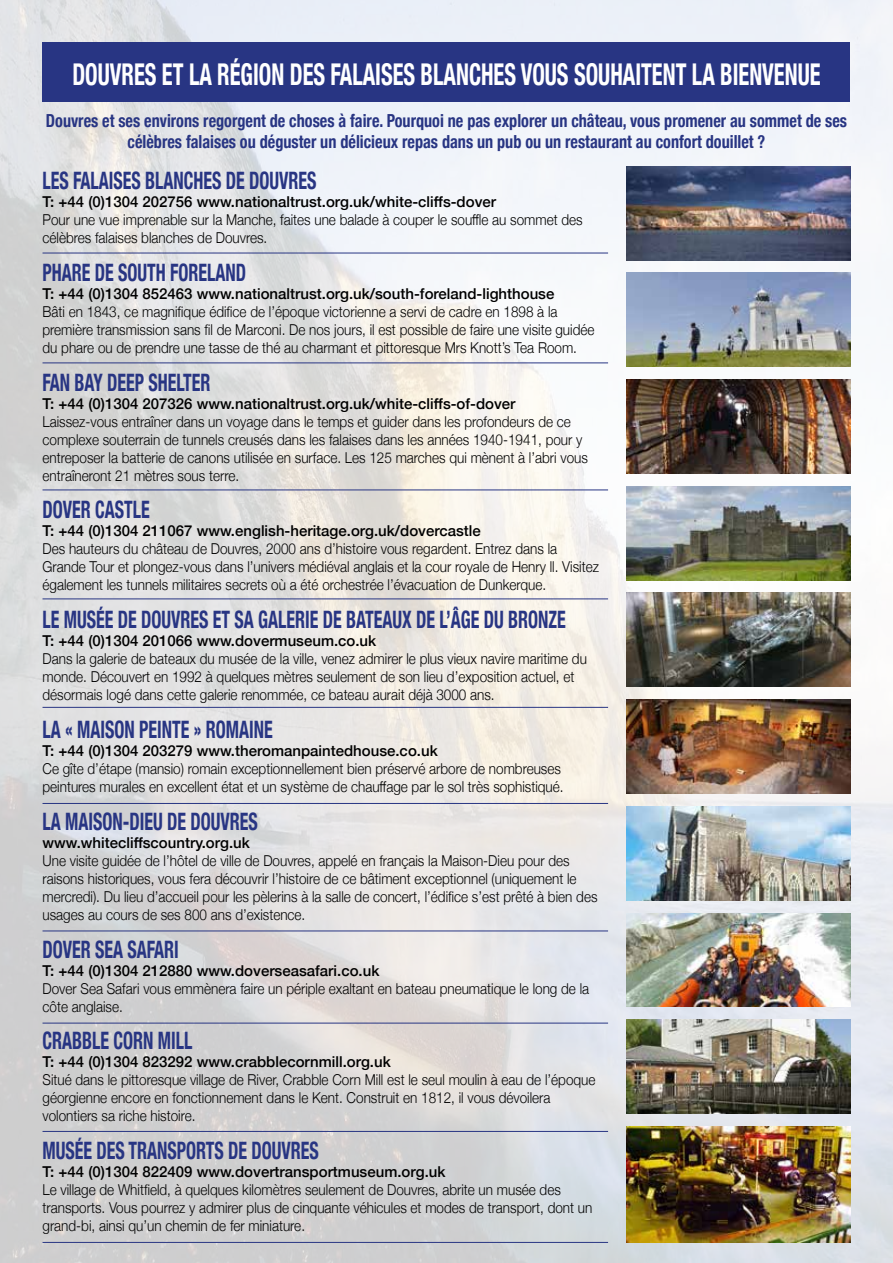
<style>
.page{position:relative;width:893px;height:1263px;background:#fff}
.page>*{position:absolute;margin:0;border:0;box-sizing:border-box;transform-origin:0 0}
.t1{font:700 condensed 30px "Helvetica Neue";color:#fff;scale:.75 1}
.t2{font:700 condensed 24px "Helvetica Neue";color:#283583;scale:.75 1}
.t3{font:700 condensed 18px/21px "Helvetica Neue";color:#283583;text-align:center;scale:.9 1}
.t4{font:300 15px/18px "Helvetica Neue";color:#000;scale:.9 1}
.t5{font:500 15px "Helvetica Neue";color:#000}
</style>
<div class="page">
<img style="left:0;top:0;width:893px;height:1263px">
<div style="left:43px;top:43px;width:807px;height:59px;background:#283583"></div>
<img style="left:626px;top:699px;width:224px;height:94px">
<img style="left:626px;top:273px;width:224px;height:94px">
<img style="left:626px;top:379px;width:224px;height:94px">
<img style="left:626px;top:486px;width:224px;height:94px">
<img style="left:626px;top:593px;width:224px;height:94px">
<img style="left:626px;top:167px;width:224px;height:94px">
<img style="left:626px;top:806px;width:224px;height:94px">
<img style="left:626px;top:1126px;width:224px;height:116px">
<img style="left:626px;top:1020px;width:224px;height:94px">
<img style="left:626px;top:913px;width:224px;height:94px">
<hr style="left:43px;top:253px;width:565px;height:1px;background:#283583">
<hr style="left:43px;top:362px;width:565px;height:1px;background:#283583">
<hr style="left:43px;top:490px;width:565px;height:1px;background:#283583">
<hr style="left:43px;top:598px;width:565px;height:1px;background:#283583">
<hr style="left:43px;top:707px;width:565px;height:1px;background:#283583">
<hr style="left:43px;top:803px;width:565px;height:1px;background:#283583">
<hr style="left:43px;top:930px;width:565px;height:1px;background:#283583">
<hr style="left:43px;top:1023px;width:565px;height:1px;background:#283583">
<hr style="left:43px;top:1131px;width:565px;height:1px;background:#283583">
<hr style="left:43px;top:1242px;width:565px;height:1px;background:#283583">
<h1 class="t1" style="left:72px;top:50px;width:999px">DOUVRES ET LA RÉGION DES FALAISES BLANCHES VOUS SOUHAITENT LA BIENVENUE</h1>
<p class="t3" style="left:46px;top:109px;width:892px">Douvres et ses environs regorgent de choses à faire. Pourquoi ne pas explorer un château, vous promener au sommet de ses célèbres falaises ou déguster un délicieux repas dans un pub ou un restaurant au confort douillet ?</p>
<h2 class="t2" style="left:43px;top:160px;width:367px">LES FALAISES BLANCHES DE DOUVRES</h2>
<p class="t5" style="left:43px;top:189px;width:455px">T: +44 (0)1304 202756 www.nationaltrust.org.uk/white-cliffs-dover</p>
<p class="t4" style="left:43px;top:209px;width:602px">Pour une vue imprenable sur la Manche, faites une balade à couper le souffle au sommet des célèbres falaises blanches de Douvres.</p>
<h2 class="t2" style="left:43px;top:252px;width:273px">PHARE DE SOUTH FORELAND</h2>
<p class="t5" style="left:43px;top:281px;width:513px">T: +44 (0)1304 852463 www.nationaltrust.org.uk/south-foreland-lighthouse</p>
<p class="t4" style="left:43px;top:301px;width:615px">Bâti en 1843, ce magnifique édifice de l’époque victorienne a servi de cadre en 1898 à la première transmission sans fil de Marconi. De nos jours, il est possible de faire une visite guidée du phare ou de prendre une tasse de thé au charmant et pittoresque Mrs Knott’s Tea Room.</p>
<h2 class="t2" style="left:43px;top:362px;width:225px">FAN BAY DEEP SHELTER</h2>
<p class="t5" style="left:43px;top:391px;width:475px">T: +44 (0)1304 207326 www.nationaltrust.org.uk/white-cliffs-of-dover</p>
<p class="t4" style="left:43px;top:411px;width:608px">Laissez-vous entraîner dans un voyage dans le temps et guider dans les profondeurs de ce complexe souterrain de tunnels creusés dans les falaises dans les années 1940-1941, pour y entreposer la batterie de canons utilisée en surface. Les 125 marches qui mènent à l’abri vous entraîneront 21 mètres sous terre.</p>
<h2 class="t2" style="left:43px;top:490px;width:145px">DOVER CASTLE</h2>
<p class="t5" style="left:43px;top:519px;width:440px">T: +44 (0)1304 211067 www.english-heritage.org.uk/dovercastle</p>
<p class="t4" style="left:43px;top:539px;width:620px">Des hauteurs du château de Douvres, 2000 ans d’histoire vous regardent. Entrez dans la<br>Grande Tour et plongez-vous dans l’univers médiéval anglais et la cour royale de Henry ll. Visitez également les tunnels militaires secrets où a été orchestrée l’évacuation de Dunkerque.</p>
<h2 class="t2" style="left:43px;top:600px;width:699px">LE MUSÉE DE DOUVRES ET SA GALERIE DE BATEAUX DE L’ÂGE DU BRONZE</h2>
<p class="t5" style="left:43px;top:629px;width:335px">T: +44 (0)1304 201066 www.dovermuseum.co.uk</p>
<p class="t4" style="left:43px;top:649px;width:606px">Dans la galerie de bateaux du musée de la ville, venez admirer le plus vieux navire maritime du monde. Découvert en 1992 à quelques mètres seulement de son lieu d’exposition actuel, et désormais logé dans cette galerie renommée, ce bateau aurait déjà 3000 ans.</p>
<h2 class="t2" style="left:43px;top:709px;width:308px">LA « MAISON PEINTE » ROMAINE</h2>
<p class="t5" style="left:43px;top:738px;width:397px">T: +44 (0)1304 203279 www.theromanpaintedhouse.co.uk</p>
<p class="t4" style="left:43px;top:758px;width:580px">Ce gîte d’étape (mansio) romain exceptionnellement bien préservé arbore de nombreuses peintures murales en excellent état et un système de chauffage par le sol très sophistiqué.</p>
<h2 class="t2" style="left:43px;top:801px;width:289px">LA MAISON-DIEU DE DOUVRES</h2>
<p class="t5" style="left:43px;top:830px;width:209px">www.whitecliffscountry.org.uk</p>
<p class="t4" style="left:43px;top:850px;width:618px">Une visite guidée de l’hôtel de ville de Douvres, appelé en français la Maison-Dieu pour des raisons historiques, vous fera découvrir l’histoire de ce bâtiment exceptionnel (uniquement le mercredi). Du lieu d’accueil pour les pèlerins à la salle de concert, l’édifice s’est prêté à bien des usages au cours de ses 800 ans d’existence.</p>
<h2 class="t2" style="left:43px;top:929px;width:183px">DOVER SEA SAFARI</h2>
<p class="t5" style="left:43px;top:958px;width:338px">T: +44 (0)1304 212880 www.doverseasafari.co.uk</p>
<p class="t4" style="left:43px;top:978px;width:609px">Dover Sea Safari vous emmènera faire un périple exaltant en bateau pneumatique le long de la côte anglaise.</p>
<h2 class="t2" style="left:43px;top:1021px;width:201px">CRABBLE CORN MILL</h2>
<p class="t5" style="left:43px;top:1050px;width:350px">T: +44 (0)1304 823292 www.crabblecornmill.org.uk</p>
<p class="t4" style="left:43px;top:1070px;width:616px">Situé dans le pittoresque village de River, Crabble Corn Mill est le seul moulin à eau de l’époque géorgienne encore en fonctionnement dans le Kent. Construit en 1812, il vous dévoilera volontiers sa riche histoire.</p>
<h2 class="t2" style="left:43px;top:1131px;width:370px">MUSÉE DES TRANSPORTS DE DOUVRES</h2>
<p class="t5" style="left:43px;top:1160px;width:404px">T: +44 (0)1304 822409 www.dovertransportmuseum.org.uk</p>
<p class="t4" style="left:43px;top:1180px;width:612px">Le village de Whitfield, à quelques kilomètres seulement de Douvres, abrite un musée des transports. Vous pourrez y admirer plus de cinquante véhicules et modes de transport, dont un grand-bi, ainsi qu’un chemin de fer miniature.</p>
</div>
